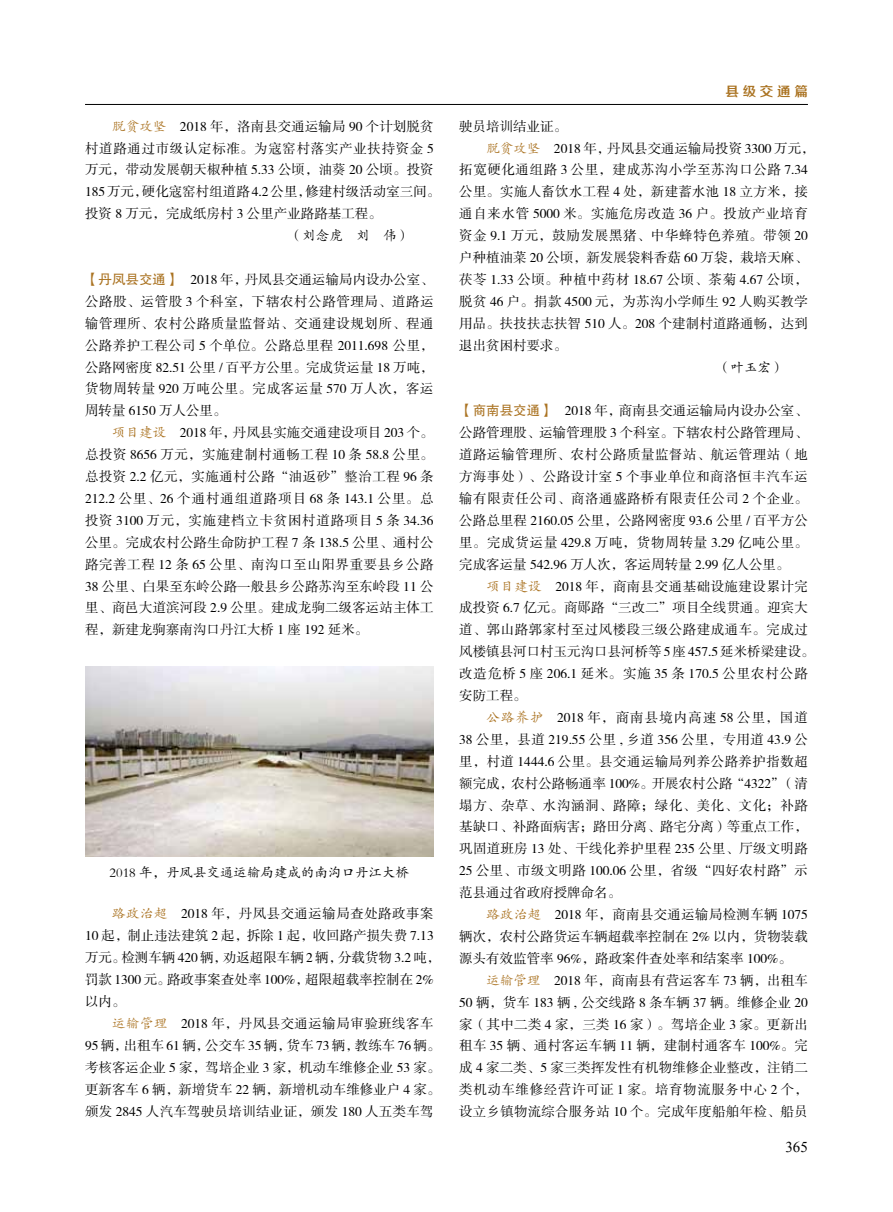
<style>
.page{position:relative;width:893px;height:1212px;background:#fff}
.page>*{position:absolute;margin:0;border:0;box-sizing:border-box;transform-origin:0 0}
.t1{font:15px "Times New Roman";color:#000}
.t2{font:13.5px/21.9px "FZSSK GBK1 0";letter-spacing:.005em;color:#000;text-align:justify}
.t3{font:13.5px "FZSSK GBK1 0";letter-spacing:.05em;color:#000}
.t4{font:13.5px "FZKTK GBK1 0";color:#000}
.t5{font:13.5px "FZSSK GBK1 0";letter-spacing:.025em;color:#000}
.t6{font:13.5px "FZSSK GBK1 0";letter-spacing:.045em;color:#000}
.t7{font:13.5px "FZZZHONGJW GB1 0";letter-spacing:.275em;color:#aa7322}
.s1{font-family:"FZKTK GBK1 0";color:#aa7322}
.s2{font-family:"FZHTK GBK1 0";color:#aa7322}
</style>
<div class="page">
<hr style="left:85px;top:104px;width:723px;height:1px;background:#000">
<img style="left:85px;top:667px;width:349px;height:189px">
<p class="t2" style="left:85px;top:116px;width:357px;text-align:left;text-indent:27px"><span class="s1">脱贫攻坚　</span>2018 年，洛南县交通运输局 90 个计划脱贫村道路通过市级认定标准。为寇窑村落实产业扶持资金 5万元，带动发展朝天椒种植 5.33 公顷，油葵 20 公顷。投资<br>185万元，硬化寇窑村组道路 4.2公里，修建村级活动室三间。投资 8 万元，完成纸房村 3 公里产业路路基工程。</p>
<p class="t4" style="left:289px;top:228px;width:123px">（刘念虎　刘　伟）</p>
<p class="t2" style="left:85px;top:269px;width:350px"><span class="s2">【丹凤县交通】　</span>2018 年，丹凤县交通运输局内设办公室、公路股、运管股 3 个科室，下辖农村公路管理局、道路运输管理所、农村公路质量监督站、交通建设规划所、程通公路养护工程公司 5 个单位。公路总里程 2011.698 公里，公路网密度 82.51 公里 / 百平方公里。完成货运量 18 万吨，货物周转量 920 万吨公里。完成客运量 570 万人次，客运周转量 6150 万人公里。</p>
<p class="t2" style="left:85px;top:422px;width:350px;text-indent:27px"><span class="s1">项目建设　</span>2018 年，丹凤县实施交通建设项目 203 个。总投资 8656 万元，实施建制村通畅工程 10 条 58.8 公里。总投资 2.2 亿元，实施通村公路“油返砂”整治工程 96 条212.2 公里、26 个通村通组道路项目 68 条 143.1 公里。总投资 3100 万元，实施建档立卡贫困村道路项目 5 条 34.36公里。完成农村公路生命防护工程 7 条 138.5 公里、通村公路完善工程 12 条 65 公里、南沟口至山阳界重要县乡公路38 公里、白果至东岭公路一般县乡公路苏沟至东岭段 11 公里、商邑大道滨河段 2.9 公里。建成龙驹二级客运站主体工程，新建龙驹寨南沟口丹江大桥 1 座 192 延米。</p>
<p class="t4" style="left:110px;top:865px;width:301px">2018 年，丹凤县交通运输局建成的南沟口丹江大桥</p>
<p class="t2" style="left:85px;top:903px;width:357px;text-align:left;text-indent:27px"><span class="s1">路政治超　</span>2018 年，丹凤县交通运输局查处路政事案<br>10 起，制止违法建筑 2 起，拆除 1 起，收回路产损失费 7.13万元。检测车辆 420 辆，劝返超限车辆 2 辆，分载货物 3.2 吨，罚款 1300 元。路政事案查处率 100%，超限超载率控制在 2%以内。</p>
<p class="t2" style="left:85px;top:1013px;width:357px;text-align:left;text-indent:27px"><span class="s1">运输管理　</span>2018 年，丹凤县交通运输局审验班线客车<br>95 辆，出租车 61 辆，公交车 35 辆，货车 73 辆，教练车 76 辆。考核客运企业 5 家，驾培企业 3 家，机动车维修企业 53 家。更新客车 6 辆，新增货车 22 辆，新增机动车维修业户 4 家。颁发 2845 人汽车驾驶员培训结业证，颁发 180 人五类车驾</p>
<p class="t7" style="left:725px;top:84px;width:84px">县级交通篇</p>
<p class="t2" style="left:459px;top:116px;width:109px">驶员培训结业证。</p>
<p class="t2" style="left:486px;top:138px;width:330px"><span class="s1">脱贫攻坚　</span>2018 年，丹凤县交通运输局投资 3300 万元，</p>
<p class="t6" style="left:459px;top:163px;width:350px">拓宽硬化通组路 3 公里，建成苏沟小学至苏沟口公路 7.34</p>
<p class="t2" style="left:459px;top:181px;width:350px">公里。实施人畜饮水工程 4 处，新建蓄水池 18 立方米，接</p>
<p class="t3" style="left:459px;top:207px;width:350px">通自来水管 5000 米。实施危房改造 36 户。投放产业培育</p>
<p class="t3" style="left:459px;top:228px;width:350px">资金 9.1 万元，鼓励发展黑猪、中华蜂特色养殖。带领 20</p>
<p class="t2" style="left:459px;top:247px;width:350px">户种植油菜 20 公顷，新发展袋料香菇 60 万袋，栽培天麻、</p>
<p class="t3" style="left:459px;top:272px;width:350px">茯苓 1.33 公顷。种植中药材 18.67 公顷、茶菊 4.67 公顷，</p>
<p class="t5" style="left:459px;top:294px;width:350px">脱贫 46 户。捐款 4500 元，为苏沟小学师生 92 人购买教学</p>
<p class="t2" style="left:459px;top:313px;width:350px">用品。扶技扶志扶智 510 人。208 个建制村道路通畅，达到</p>
<p class="t2" style="left:459px;top:335px;width:109px">退出贫困村要求。</p>
<p class="t4" style="left:717px;top:360px;width:69px">（叶玉宏）</p>
<p class="t2" style="left:459px;top:400px;width:350px"><span class="s2">【商南县交通】　</span>2018 年，商南县交通运输局内设办公室、公路管理股、运输管理股 3 个科室。下辖农村公路管理局、道路运输管理所、农村公路质量监督站、航运管理站（地方海事处）、公路设计室 5 个事业单位和商洛恒丰汽车运输有限责任公司、商洛通盛路桥有限责任公司 2 个企业。公路总里程 2160.05 公里，公路网密度 93.6 公里 / 百平方公里。完成货运量 429.8 万吨，货物周转量 3.29 亿吨公里。完成客运量 542.96 万人次，客运周转量 2.99 亿人公里。</p>
<p class="t2" style="left:459px;top:576px;width:357px;text-align:left;text-indent:27px"><span class="s1">项目建设　</span>2018 年，商南县交通基础设施建设累计完成投资 6.7 亿元。商郧路“三改二”项目全线贯通。迎宾大道、郭山路郭家村至过风楼段三级公路建成通车。完成过风楼镇县河口村玉元沟口县河桥等 5座 457.5延米桥梁建设。改造危桥 5 座 206.1 延米。实施 35 条 170.5 公里农村公路安防工程。</p>
<p class="t2" style="left:459px;top:707px;width:350px;text-indent:27px"><span class="s1">公路养护　</span>2018 年，商南县境内高速 58 公里，国道38 公里，县道 219.55 公里 , 乡道 356 公里，专用道 43.9 公里，村道 1444.6 公里。县交通运输局列养公路养护指数超额完成，农村公路畅通率 100%。开展农村公路“4322”（清塌方、杂草、水沟涵洞、路障；绿化、美化、文化；补路基缺口、补路面病害；路田分离、路宅分离）等重点工作，巩固道班房 13 处、干线化养护里程 235 公里、厅级文明路25 公里、市级文明路 100.06 公里，省级“四好农村路”示范县通过省政府授牌命名。</p>
<p class="t2" style="left:459px;top:904px;width:350px;text-indent:27px"><span class="s1">路政治超　</span>2018 年，商南县交通运输局检测车辆 1075辆次，农村公路货运车辆超载率控制在 2% 以内，货物装载源头有效监管率 96%，路政案件查处率和结案率 100%。</p>
<p class="t2" style="left:459px;top:970px;width:350px;text-indent:27px"><span class="s1">运输管理　</span>2018 年，商南县有营运客车 73 辆，出租车50 辆，货车 183 辆 , 公交线路 8 条车辆 37 辆。维修企业 20家（其中二类 4 家，三类 16 家）。驾培企业 3 家。更新出租车 35 辆、通村客运车辆 11 辆，建制村通客车 100%。完成 4 家二类、5 家三类挥发性有机物维修企业整改，注销二类机动车维修经营许可证 1 家。培育物流服务中心 2 个，设立乡镇物流综合服务站 10 个。完成年度船舶年检、船员</p>
<p class="t1" style="left:785px;top:1137px;width:24px">365</p>
</div>
